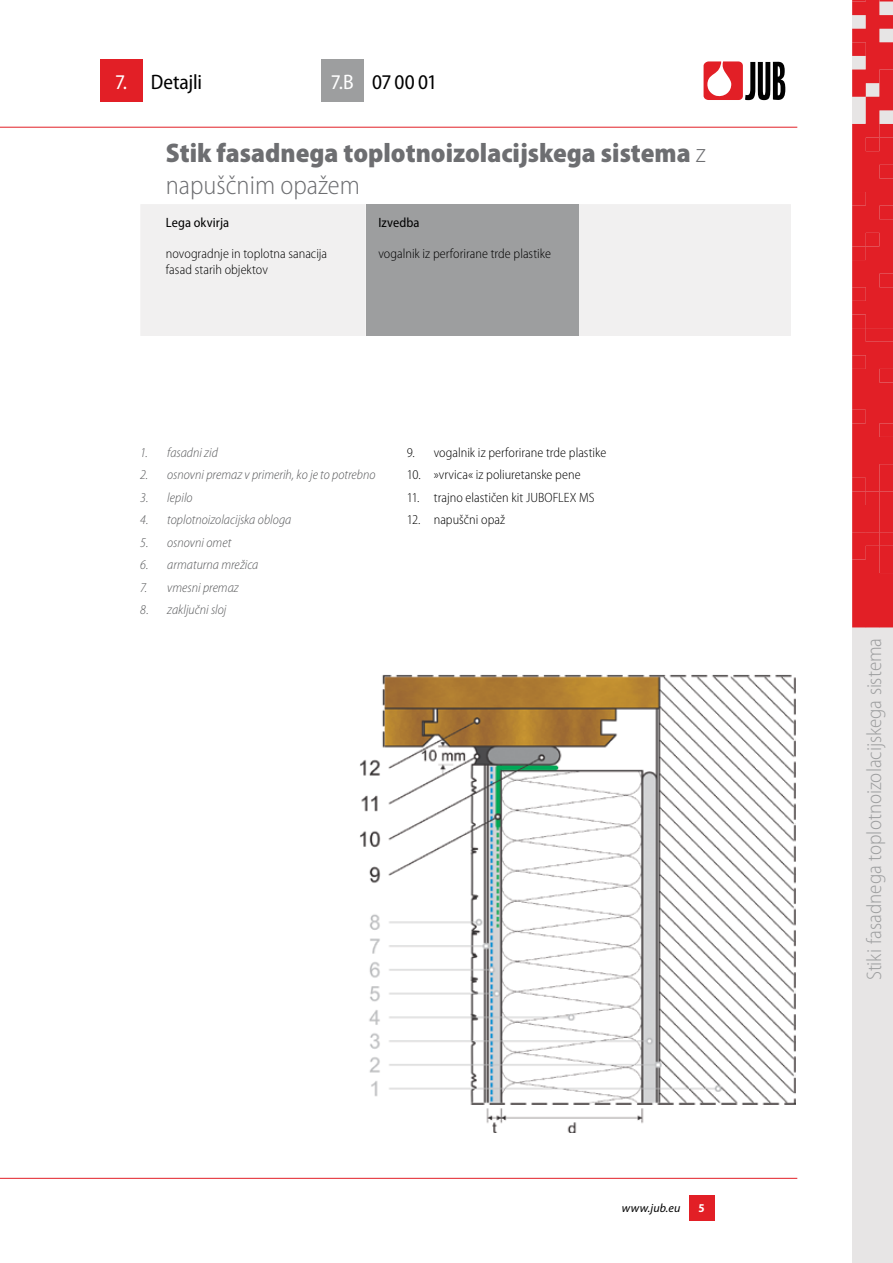
<style>
.page{position:relative;width:893px;height:1263px;background:#fff}
.page>*{position:absolute;margin:0;border:0;box-sizing:border-box;transform-origin:0 0}
.t1{font:900 semi-condensed 27px/32.4px "Myriad Pro";color:#6d6e71}
.t2{font:300 semi-condensed 21px "Myriad Pro";letter-spacing:-.005em;color:#9d9e9f}
.t3{font:semi-condensed 21px "Myriad Pro";letter-spacing:-.01em;color:#000}
.t4{font:300 semi-condensed 13.5px/16.2px "Myriad Pro";color:#000}
.t5{font:italic 300 semi-condensed 13.5px "Myriad Pro";color:#58595b}
.t6{font:semi-condensed 13.5px "Myriad Pro";letter-spacing:.005em;color:#000}
.t7{font:italic 12px "Myriad Pro";letter-spacing:.01em;color:#000}
.t8{font:700 semi-condensed 12px "Myriad Pro";color:#fff}
.s1{color:#fff}
.s2{font-weight:300}
</style>
<div class="page">
<hr style="left:0;top:127px;width:797px;height:1px;background:#e21f26">
<div style="left:140px;top:204px;width:651px;height:132px;background:#f1f0f0"></div>
<div style="left:366px;top:204px;width:212px;height:132px;background:#9d9e9f"></div>
<div style="left:100px;top:60px;width:42px;height:42px;background:#e21f26"></div>
<div style="left:321px;top:60px;width:43px;height:42px;background:#9d9e9f"></div>
<img style="left:360px;top:674px;width:435px;height:458px">
<svg style="left:703px;top:61px;width:83px;height:40px"></svg>
<div style="left:689px;top:1195px;width:25px;height:25px;background:#e21f26"></div>
<div style="left:852px;top:0;width:41px;height:1263px;background:#e7e5e5"></div>
<svg style="left:852px;top:0;width:41px;height:627px;background:#e22c33"></svg>
<hr style="left:0;top:1178px;width:797px;height:1px;background:#e21f26">
<h2 class="t3" style="left:115px;top:69px;width:88px"><span class="s1">7.</span> Detajli</h2>
<h2 class="t3" style="left:331px;top:69px;width:108px"><span class="s1">7.B</span> 07 00 01</h2>
<h1 class="t1" style="left:166px;top:136px;width:541px">Stik fasadnega toplotnoizolacijskega sistema <span class="s2">z napuščnim opažem</span></h1>
<p class="t6" style="left:166px;top:214px;width:65px">Lega okvirja</p>
<p class="t4" style="left:166px;top:245px;width:163px">novogradnje in toplotna sanacija fasad starih objektov</p>
<p class="t6" style="left:378px;top:214px;width:43px">Izvedba</p>
<p class="t4" style="left:378px;top:245px;width:174px">vogalnik iz perforirane trde plastike</p>
<p class="t5" style="left:140px;top:444px;width:79px">1. fasadni zid</p>
<p class="t5" style="left:140px;top:467px;width:237px">2. osnovni premaz v primerih, ko je to potrebno</p>
<p class="t5" style="left:140px;top:489px;width:54px">3. lepilo</p>
<p class="t5" style="left:140px;top:512px;width:153px">4. toplotnoizolacijska obloga</p>
<p class="t5" style="left:140px;top:534px;width:92px">5. osnovni omet</p>
<p class="t5" style="left:140px;top:557px;width:120px">6. armaturna mrežica</p>
<p class="t5" style="left:140px;top:579px;width:100px">7. vmesni premaz</p>
<p class="t5" style="left:140px;top:602px;width:88px">8. zaključni sloj</p>
<p class="t4" style="left:407px;top:444px;width:201px">9. vogalnik iz perforirane trde plastike</p>
<p class="t4" style="left:407px;top:466px;width:175px">10. »vrvica« iz poliuretanske pene</p>
<p class="t4" style="left:407px;top:489px;width:189px">11. trajno elastičen kit JUBOFLEX MS</p>
<p class="t4" style="left:407px;top:511px;width:100px">12. napuščni opaž</p>
<p class="t7" style="left:622px;top:1201px;width:60px">www.jub.eu</p>
<p class="t8" style="left:698px;top:1200px;width:8px">5</p>
<h2 class="t2" style="left:862px;top:980px;width:343px;rotate:-90deg">Stiki fasadnega toplotnoizolacijskega sistema</h2>
</div>
